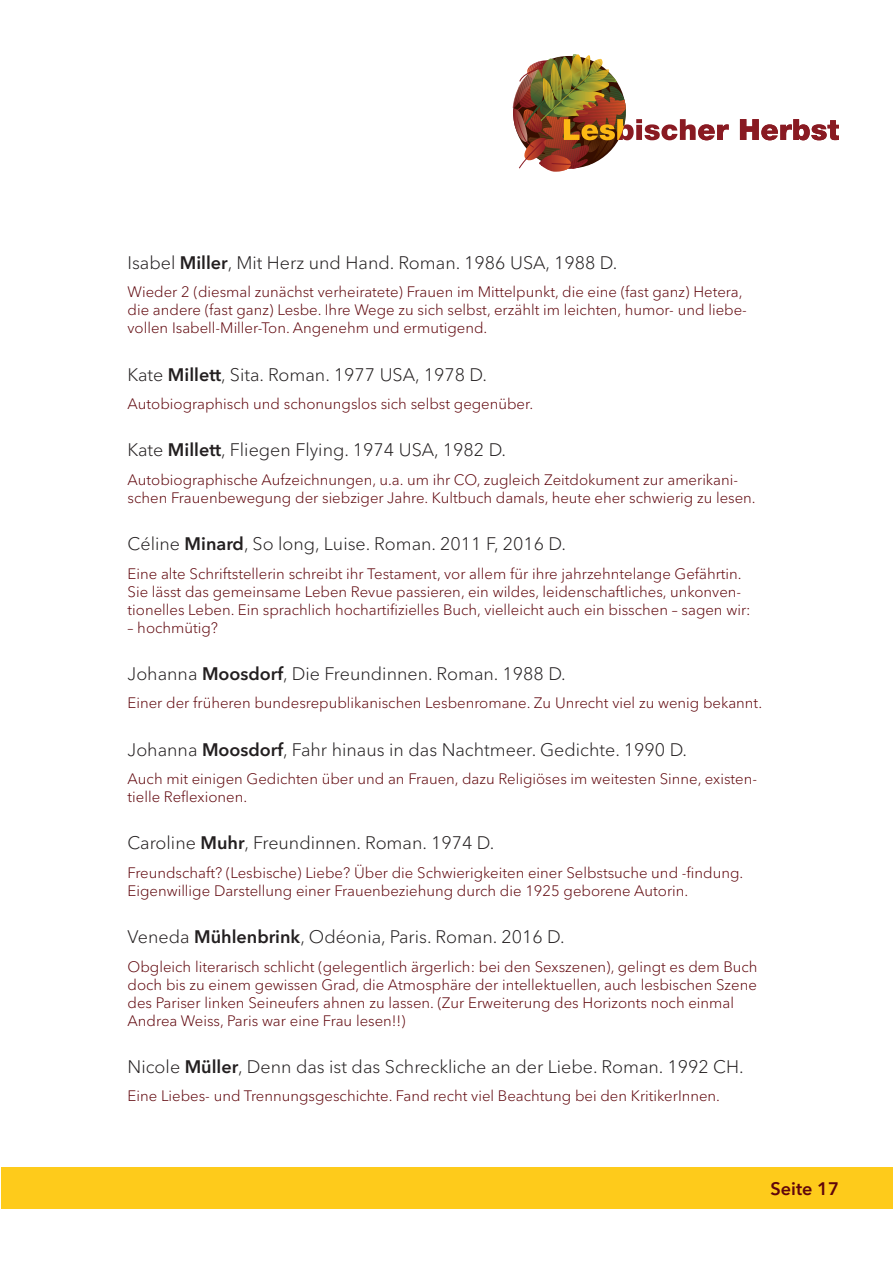
<style>
.page{position:relative;width:893px;height:1263px;background:#fff}
.page>*{position:absolute;margin:0;border:0;box-sizing:border-box;transform-origin:0 0}
.Autorin{font:300 18px "Avenir Next LT Pro";color:#231f20}
.t1{font:600 18px "Avenir Next LT Pro";color:#5f050b}
.Inhalt{font:300 15px/18px "Avenir Next LT Pro";color:#5f050b}
.s1{font-weight:600}
</style>
<div class="page">
<svg style="left:740px;top:119px;width:99px;height:21px"></svg>
<svg style="left:513px;top:54px;width:216px;height:118px"></svg>
<div style="left:1px;top:1167px;width:891px;height:41px;background:#fecb1b"></div>
<p class="Autorin" style="left:128px;top:252px;width:491px">Isabel <span class="s1">Miller</span>, Mit Herz und Hand. Roman. 1986 USA, 1988 D.</p>
<p class="Inhalt" style="left:128px;top:283px;width:621px">Wieder 2 (diesmal zunächst verheiratete) Frauen im Mittelpunkt, die eine (fast ganz) Hetera, die andere (fast ganz) Lesbe. Ihre Wege zu sich selbst, erzählt im leichten, humor- und liebe&shy;vollen Isabell-Miller-Ton. Angenehm und ermutigend.</p>
<p class="Autorin" style="left:128px;top:363px;width:361px">Kate <span class="s1">Millett</span>, Sita. Roman. 1977 USA, 1978 D.</p>
<p class="Inhalt" style="left:128px;top:395px;width:407px">Autobiographisch und schonungslos sich selbst gegenüber.</p>
<p class="Autorin" style="left:128px;top:439px;width:380px">Kate <span class="s1">Millett</span>, Fliegen Flying. 1974 USA, 1982 D.</p>
<p class="Inhalt" style="left:128px;top:471px;width:630px">Autobiographische Aufzeichnungen, u.a. um ihr CO, zugleich Zeitdokument zur amerikani&shy;schen Frauenbewegung der siebziger Jahre. Kultbuch damals, heute eher schwierig zu lesen.</p>
<p class="Autorin" style="left:128px;top:533px;width:440px">Céline <span class="s1">Minard</span>, So long, Luise. Roman. 2011 F, 2016 D.</p>
<p class="Inhalt" style="left:128px;top:564px;width:625px">Eine alte Schriftstellerin schreibt ihr Testament, vor allem für ihre jahrzehntelange Gefährtin.<br>Sie lässt das gemeinsame Leben Revue passieren, ein wildes, leidenschaftliches, unkonven&shy;tionelles Leben. Ein sprachlich hochartifizielles Buch, vielleicht auch ein bisschen – sagen wir:</p>
<p class="Inhalt" style="left:128px;top:618px;width:92px">– hochmütig?</p>
<p class="Autorin" style="left:128px;top:663px;width:440px">Johanna <span class="s1">Moosdorf</span>, Die Freundinnen. Roman. 1988 D.</p>
<p class="Inhalt" style="left:128px;top:694px;width:636px">Einer der früheren bundesrepublikanischen Lesbenromane. Zu Unrecht viel zu wenig bekannt.</p>
<p class="Autorin" style="left:128px;top:738px;width:561px">Johanna <span class="s1">Moosdorf</span>, Fahr hinaus in das Nachtmeer. Gedichte. 1990 D.</p>
<p class="Inhalt" style="left:128px;top:770px;width:631px">Auch mit einigen Gedichten über und an Frauen, dazu Religiöses im weitesten Sinne, existen&shy;tielle Reflexionen.</p>
<p class="Autorin" style="left:128px;top:832px;width:368px">Caroline <span class="s1">Muhr</span>, Freundinnen. Roman. 1974 D.</p>
<p class="Inhalt" style="left:128px;top:864px;width:617px">Freundschaft? (Lesbische) Liebe? Über die Schwierigkeiten einer Selbstsuche und -findung.<br>Eigenwillige Darstellung einer Frauenbeziehung durch die 1925 geborene Autorin.</p>
<p class="Autorin" style="left:128px;top:926px;width:439px">Veneda <span class="s1">Mühlenbrink</span>, Odéonia, Paris. Roman. 2016 D.</p>
<p class="Inhalt" style="left:128px;top:957px;width:632px">Obgleich literarisch schlicht (gelegentlich ärgerlich: bei den Sexszenen), gelingt es dem Buch doch bis zu einem gewissen Grad, die Atmosphäre der intellektuellen, auch lesbischen Szene des Pariser linken Seineufers ahnen zu lassen. (Zur Erweiterung des Horizonts noch einmal Andrea Weiss, Paris war eine Frau lesen!!)</p>
<p class="Autorin" style="left:128px;top:1056px;width:618px">Nicole <span class="s1">Müller</span>, Denn das ist das Schreckliche an der Liebe. Roman. 1992 CH.</p>
<p class="Inhalt" style="left:128px;top:1087px;width:594px">Eine Liebes- und Trennungsgeschichte. Fand recht viel Beachtung bei den KritikerInnen.</p>
<p class="t1" style="left:771px;top:1177px;width:70px">Seite 17</p>
</div>
